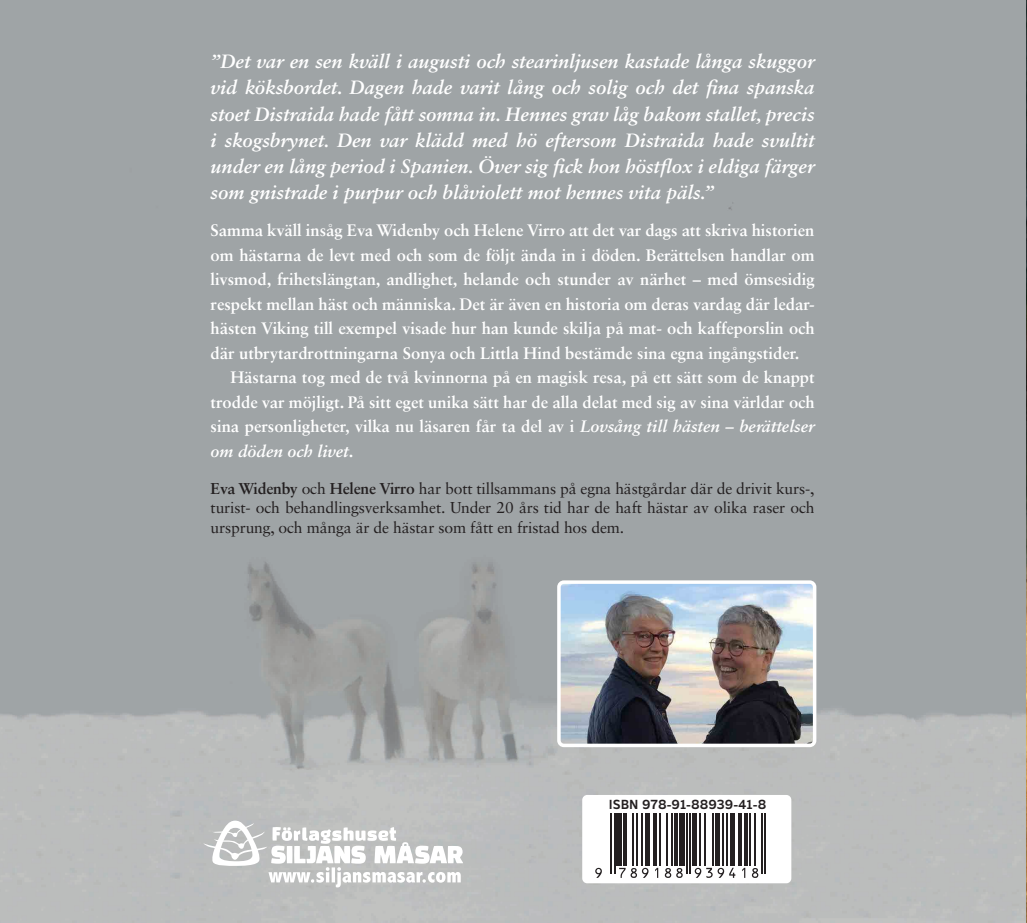
<style>
.page{position:relative;width:1027px;height:923px;background:#fff}
.page>*{position:absolute;margin:0;border:0;box-sizing:border-box;transform-origin:0 0}
.baksidestext{font:italic 700 19.25px/26.2px "Sabon LT Std";color:#fff;text-align:justify}
.baksidestext-2{font:700 16.62px/24.5px "Sabon LT Std";color:#fff;text-align:justify}
.baksidestext-3{font:15.75px/19.2px "Sabon LT Std";letter-spacing:-.01em;color:#231f20}
.baksidestext-4{font:700 13.12px "Galix";letter-spacing:.05em;color:#231f20}
.s1{font-style:italic}
.s2{font-weight:700}
</style>
<div class="page">
<img style="left:0;top:0;width:1027px;height:923px">
<svg style="left:203px;top:820px;width:261px;height:67px"></svg>
<div style="left:582px;top:795px;width:209px;height:88px;background:#fff;border-radius:5px"></div>
<hr style="left:610px;top:813px;width:2px;height:61px;background:#231f20">
<hr style="left:614px;top:813px;width:1px;height:61px;background:#231f20">
<div style="left:617px;top:813px;width:5px;height:53px;background:#231f20"></div>
<hr style="left:623px;top:813px;width:4px;height:53px;background:#231f20">
<hr style="left:632px;top:813px;width:1px;height:53px;background:#231f20">
<hr style="left:637px;top:813px;width:1px;height:53px;background:#231f20">
<hr style="left:641px;top:813px;width:2px;height:53px;background:#231f20">
<div style="left:645px;top:813px;width:5px;height:53px;background:#231f20"></div>
<hr style="left:653px;top:813px;width:3px;height:53px;background:#231f20">
<hr style="left:660px;top:813px;width:1px;height:53px;background:#231f20">
<hr style="left:666px;top:813px;width:2px;height:53px;background:#231f20">
<hr style="left:671px;top:813px;width:2px;height:53px;background:#231f20">
<hr style="left:674px;top:813px;width:3px;height:53px;background:#231f20">
<div style="left:679px;top:813px;width:5px;height:53px;background:#231f20"></div>
<hr style="left:686px;top:813px;width:1px;height:61px;background:#231f20">
<hr style="left:689px;top:813px;width:2px;height:61px;background:#231f20">
<div style="left:692px;top:813px;width:5px;height:53px;background:#231f20"></div>
<hr style="left:699px;top:813px;width:1px;height:53px;background:#231f20">
<hr style="left:704px;top:813px;width:1px;height:53px;background:#231f20">
<hr style="left:712px;top:813px;width:1px;height:53px;background:#231f20">
<div style="left:715px;top:813px;width:5px;height:53px;background:#231f20"></div>
<hr style="left:722px;top:813px;width:1px;height:53px;background:#231f20">
<hr style="left:727px;top:813px;width:1px;height:53px;background:#231f20">
<div style="left:730px;top:813px;width:5px;height:53px;background:#231f20"></div>
<hr style="left:738px;top:813px;width:3px;height:53px;background:#231f20">
<hr style="left:745px;top:813px;width:3px;height:53px;background:#231f20">
<hr style="left:749px;top:813px;width:2px;height:53px;background:#231f20">
<hr style="left:754px;top:813px;width:2px;height:53px;background:#231f20">
<hr style="left:761px;top:813px;width:2px;height:61px;background:#231f20">
<hr style="left:764px;top:813px;width:2px;height:61px;background:#231f20">
<svg style="left:595px;top:868px;width:7px;height:10px"></svg>
<svg style="left:619px;top:868px;width:29px;height:10px"></svg>
<svg style="left:655px;top:868px;width:3px;height:10px"></svg>
<svg style="left:665px;top:868px;width:18px;height:10px"></svg>
<svg style="left:695px;top:868px;width:40px;height:10px"></svg>
<svg style="left:742px;top:868px;width:3px;height:10px"></svg>
<svg style="left:752px;top:868px;width:6px;height:10px"></svg>
<img style="left:562px;top:585px;width:249px;height:157px">
<div style="left:557px;top:580px;width:259px;height:167px;border:4px solid #fff;border-radius:5px"></div>
<p class="baksidestext" style="left:211px;top:48px;width:605px">”Det var en sen kväll i augusti och stearinljusen kastade långa skuggor vid köksbordet. Dagen hade varit lång och solig och det fina spanska stoet Distraida hade fått somna in. Hennes grav låg bakom stallet, precis i skogsbrynet. Den var klädd med hö eftersom Distraida hade svultit under en lång period i Spanien. Över sig fick hon höstflox i eldiga färger som gnistrade i purpur och blåviolett mot hennes vita päls.”</p>
<p class="baksidestext-2" style="left:211px;top:218px;width:606px">Samma kväll insåg Eva Widenby och Helene Virro att det var dags att skriva historien om hästarna de levt med och som de följt ända in i döden. Berättelsen handlar om livsmod, frihetslängtan, andlighet, helande och stunder av närhet – med ömsesidig respekt mellan häst och människa. Det är även en historia om deras vardag där ledar&shy;hästen Viking till exempel visade hur han kunde skilja på mat- och kaffeporslin och där utbrytardrottningarna Sonya och Littla Hind bestämde sina egna ingångstider.</p>
<p class="baksidestext-2" style="left:211px;top:365px;width:606px;text-indent:20px">Hästarna tog med de två kvinnorna på en magisk resa, på ett sätt som de knappt trodde var möjligt. På sitt eget unika sätt har de alla delat med sig av sina världar och sina personligheter, vilka nu läsaren får ta del av i <span class="s1">Lovsång till hästen – berättelser om döden och livet</span>.</p>
<p class="baksidestext-3" style="left:211px;top:479px;width:605px"><span class="s2">Eva Widenby</span> och <span class="s2">Helene Virro</span> har bott tillsammans på egna hästgårdar där de drivit kurs-,</p>
<p class="baksidestext-3" style="left:211px;top:498px;width:605px">turist- och behandlingsverksamhet. Under 20 års tid har de haft hästar av olika raser och ursprung, och många är de hästar som fått en fristad hos dem.</p>
<p class="baksidestext-4" style="left:609px;top:797px;width:158px">ISBN 978-91-88939-41-8</p>
</div>
